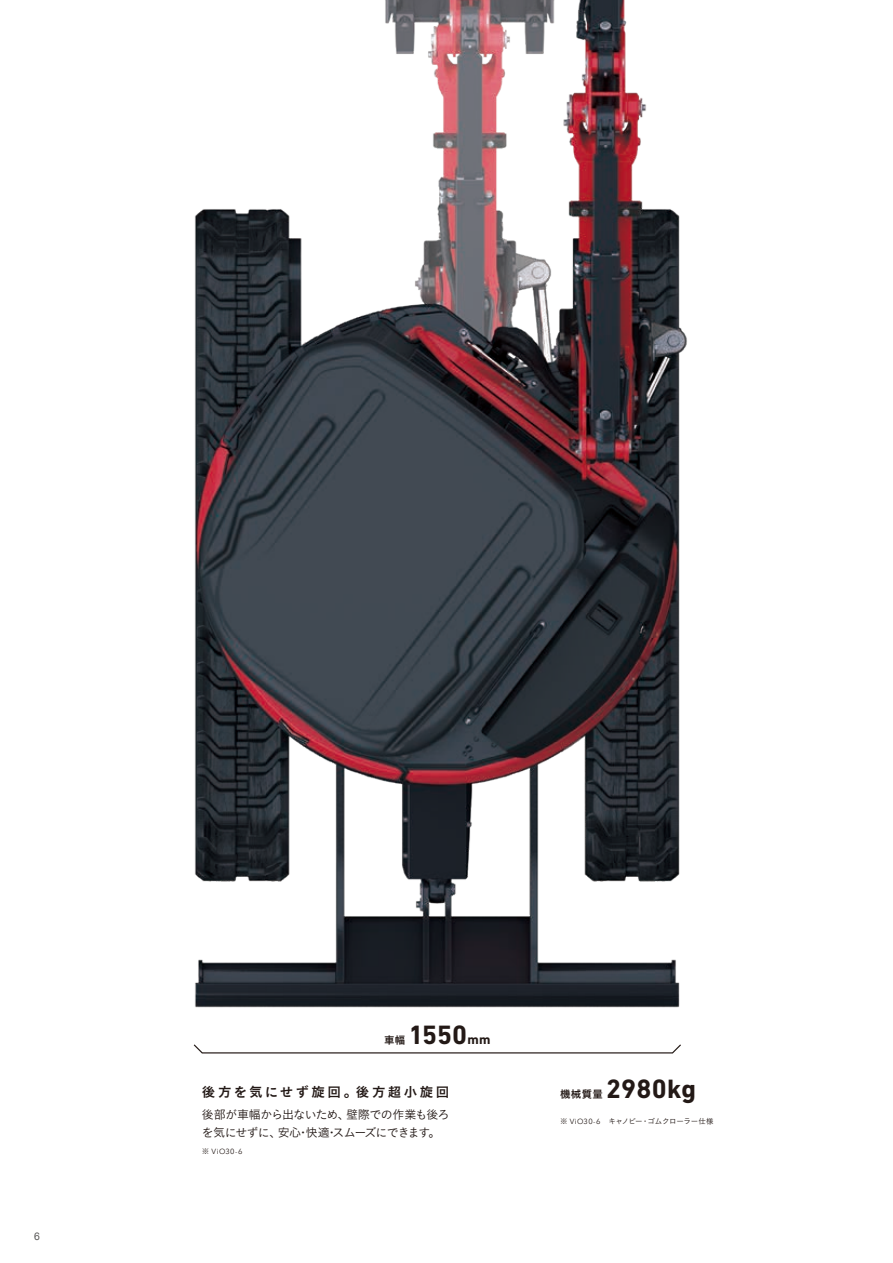
<style>
.page{position:relative;width:893px;height:1263px;background:#fff}
.page>*{position:absolute;margin:0;border:0;box-sizing:border-box;transform-origin:0 0}
.t1{font:700 27px "DIN Next LT Pro";letter-spacing:.005em;color:#231916}
.t2{font:13.5px "Koburina Go Std W6";letter-spacing:.175em;color:#231916}
.t3{font:12px/18px "Koburina Go Std W3";letter-spacing:-.06em;color:#231916}
.t4{font:10.5px "Koburina Go Std W6";letter-spacing:.03em;color:#231916}
.t5{font:10.5px "Arial";color:#595857}
.t6{font:7.5px "Koburina Go Std W3";letter-spacing:-.035em;color:#231916}
.t7{font:7.5px "Avenir Next";letter-spacing:.05em;color:#231916}
.s1{font-size:13.5px}
.s2{font-family:"Avenir Next"}
.s3{font-family:"Koburina Go Std W3"}
</style>
<div class="page">
<img style="left:194px;top:0;width:493px;height:1008px">
<svg style="left:193px;top:1044px;width:488px;height:10px"></svg>
<p class="t5" style="left:34px;top:1230px;width:7px">6</p>
<p class="t4" style="left:384px;top:1032px;width:23px">車幅</p>
<h1 class="t1" style="left:408px;top:1019px;width:84px">1550<span class="s1">mm</span></h1>
<p class="t2" style="left:202px;top:1081px;width:249px">後方を気にせず旋回。後方超小旋回</p>
<p class="t4" style="left:560px;top:1086px;width:45px">機械質量</p>
<h1 class="t1" style="left:606px;top:1073px;width:91px">2980kg</h1>
<p class="t3" style="left:202px;top:1105px;width:249px">後部が車幅から出ないため、壁際での作業も後ろを気にせずに、安心･快適･スムーズにできます。</p>
<p class="t6" style="left:560px;top:1115px;width:155px">※ <span class="s2">ViO30-6</span>　キャノピー・ゴムクローラー仕様</p>
<p class="t7" style="left:202px;top:1145px;width:42px"><span class="s3">※</span> ViO30-6</p>
</div>
